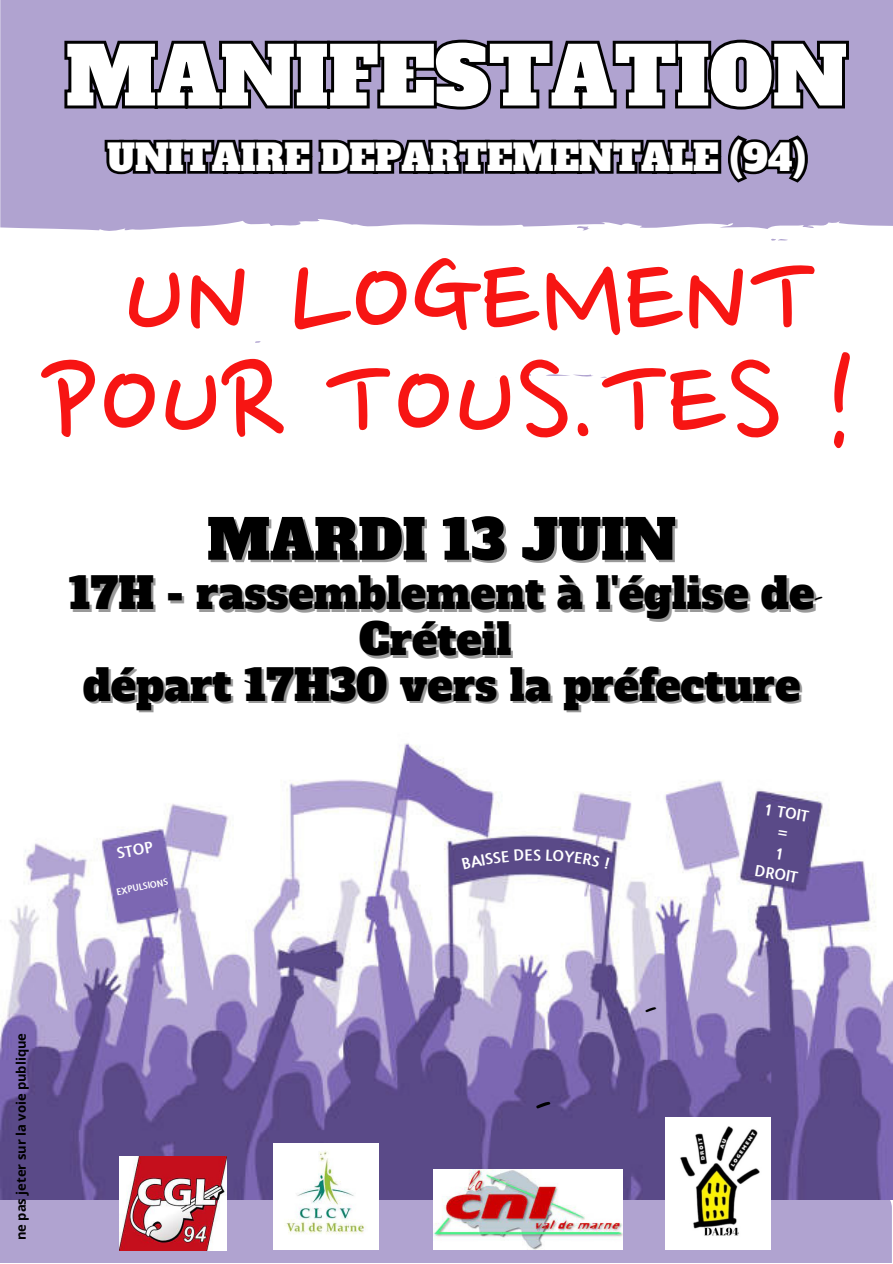
<style>
.page{position:relative;width:893px;height:1264px;background:#fff}
.page>*{position:absolute;margin:0;border:0;box-sizing:border-box;transform-origin:0 0}
.t1{font:140.4px/102.6px "Nanum Pen";color:#f71513;text-align:center}
.t2{font:79.35px "Alfa Slab One";color:#fff}
.t3{font:54.9px "Alfa Slab One";color:#000}
.t4{font:42.45px/45.8px "Alfa Slab One";color:#000;text-align:center}
.t5{font:35.85px "Alfa Slab One";color:#fff}
.t6{font:800 14.85px/20.7px "Nanum Gothic";color:#fff;text-align:center}
.t7{font:700 13.05px "Open Sans";color:#000}
.t8{font:800 8.85px "Nanum Gothic";color:#fff}
</style>
<div class="page">
<div style="left:0;top:0;width:892px;height:217px;background:#b0a3d0"></div>
<svg style="left:0;top:217px;width:892px;height:161px"></svg>
<svg style="left:61px;top:28px;width:790px;height:85px;background:#716986"></svg>
<svg style="left:102px;top:115px;width:709px;height:72px;background:#6d6581"></svg>
<div style="left:0;top:1199px;width:891px;height:63px;background:#b0a3d0"></div>
<img style="left:0;top:743px;width:892px;height:456px">
<img style="left:119px;top:1156px;width:107px;height:94px">
<img style="left:273px;top:1143px;width:106px;height:106px">
<img style="left:433px;top:1169px;width:189px;height:80px">
<img style="left:665px;top:1117px;width:105px;height:132px">
<svg style="left:645px;top:1006px;width:11px;height:6px"></svg>
<svg style="left:535px;top:1100px;width:15px;height:8px"></svg>
<svg style="left:461px;top:848px;width:71px;height:21px"></svg>
<svg style="left:546px;top:849px;width:63px;height:20px"></svg>
<svg style="left:778px;top:829px;width:9px;height:7px"></svg>
<p class="t2" style="left:66px;top:23px;width:783px">MANIFESTATION</p>
<p class="t5" style="left:107px;top:134px;width:700px">UNITAIRE DEPARTEMENTALE (94)</p>
<p class="t1" style="left:42px;top:248px;width:820px">UN LOGEMENT<br>POUR TOUS.TES !</p>
<p class="t3" style="left:207px;top:503px;width:470px">MARDI 13 JUIN</p>
<p class="t4" style="left:69px;top:571px;width:747px">17H - rassemblement à l'église de<br>Créteil</p>
<p class="t4" style="left:83px;top:663px;width:718px">départ 17H30 vers la préfecture</p>
<p class="t6" style="left:115px;top:843px;width:38px;rotate:-11deg">STOP</p>
<p class="t8" style="left:116px;top:886px;width:54px;rotate:-11deg">EXPULSIONS</p>
<p class="t6" style="left:533px;top:844px;width:10px">S</p>
<p class="t6" style="left:766px;top:798px;width:46px;rotate:9deg">1 TOIT</p>
<p class="t6" style="left:759px;top:839px;width:45px;rotate:9deg">1<br>DROIT</p>
<p class="t7" style="left:12px;top:1240px;width:209px;rotate:-90deg">ne pas jeter sur la voie publique</p>
</div>
